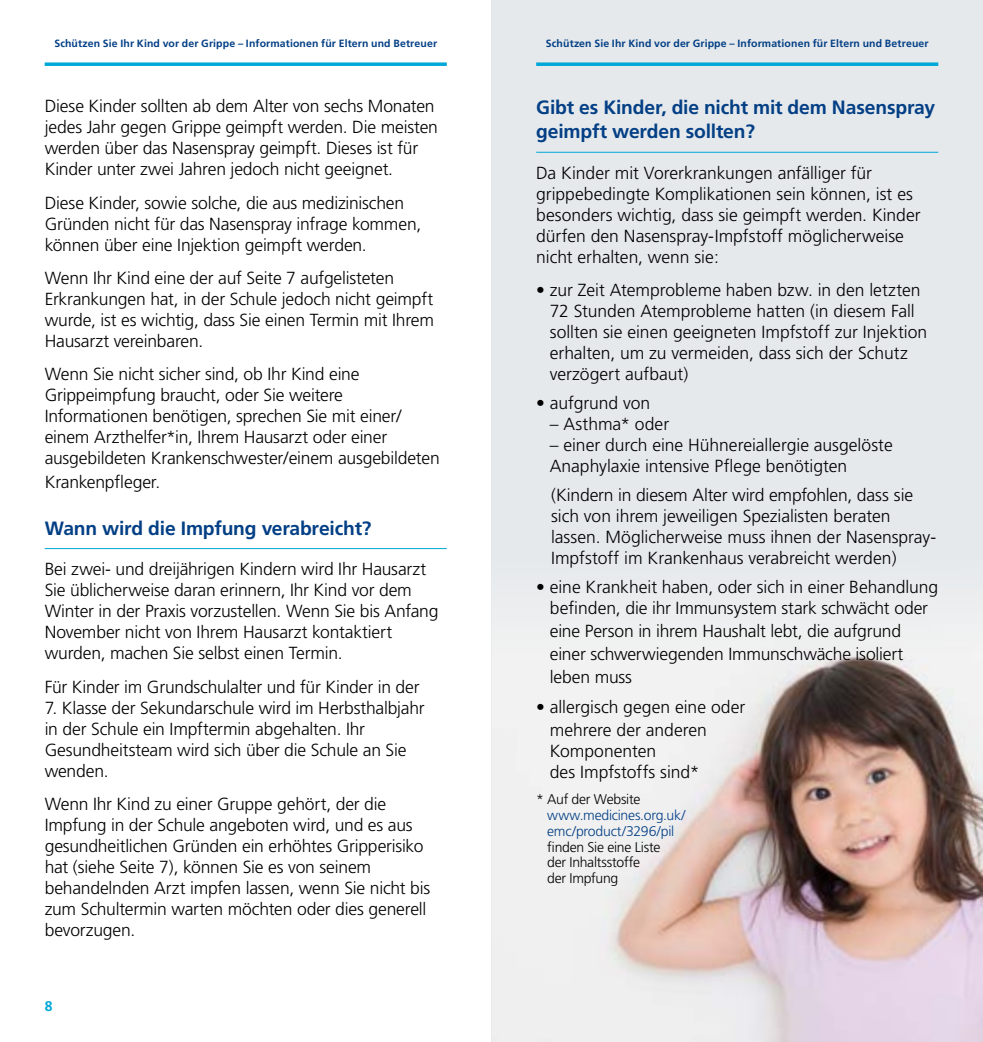
<style>
.page{position:relative;width:983px;height:1042px;background:#fff}
.page>*{position:absolute;margin:0;border:0;box-sizing:border-box;transform-origin:0 0}
.t1{font:700 19.25px/24.5px "Frutiger";letter-spacing:-.01em;color:#033f85}
.t2{font:300 17.5px/21px "Frutiger";letter-spacing:-.01em;color:#000}
.t3{font:300 14px/15.8px "Frutiger";letter-spacing:-.015em;color:#000}
.t4{font:300 14px/15.8px "Frutiger";letter-spacing:-.015em;color:#033f85}
.t5{font:700 14px "Frutiger";color:#00a8d7}
.t6{font:700 10.5px "Frutiger";letter-spacing:.01em;color:#033f85}
</style>
<div class="page">
<div style="left:491px;top:0;width:491px;height:1042px;background:#e5e9ec"></div>
<svg style="left:45px;top:62px;width:401px;height:4px;fill:#05a9d7"></svg>
<svg style="left:536px;top:62px;width:402px;height:4px;fill:#08aad7"></svg>
<img style="left:492px;top:631px;width:490px;height:411px">
<hr style="left:45px;top:548px;width:401px;height:1px;background:#00a8d7">
<hr style="left:536px;top:152px;width:402px;height:1px;background:#00a8d7">
<p class="t6" style="left:54px;top:37px;width:384px">Schützen Sie Ihr Kind vor der Grippe – Informationen für Eltern und Betreuer</p>
<p class="t6" style="left:545px;top:37px;width:384px">Schützen Sie Ihr Kind vor der Grippe – Informationen für Eltern und Betreuer</p>
<p class="t2" style="left:45px;top:96px;width:395px">Diese Kinder sollten ab dem Alter von sechs Monaten jedes Jahr gegen Grippe geimpft werden. Die meisten werden über das Nasenspray geimpft. Dieses ist für Kinder unter zwei Jahren jedoch nicht geeignet.</p>
<p class="t2" style="left:45px;top:192px;width:378px">Diese Kinder, sowie solche, die aus medizinischen<br>Gründen nicht für das Nasenspray infrage kommen, können über eine Injektion geimpft werden.</p>
<p class="t2" style="left:45px;top:268px;width:391px">Wenn Ihr Kind eine der auf Seite 7 aufgelisteten Erkrankungen hat, in der Schule jedoch nicht geimpft wurde, ist es wichtig, dass Sie einen Termin mit Ihrem Hausarzt vereinbaren.</p>
<p class="t2" style="left:45px;top:364px;width:396px">Wenn Sie nicht sicher sind, ob Ihr Kind eine Grippeimpfung braucht, oder Sie weitere Informationen benötigen, sprechen Sie mit einer/ einem Arzthelfer*in, Ihrem Hausarzt oder einer ausgebildeten Krankenschwester/einem ausgebildeten</p>
<p class="t2" style="left:45px;top:471px;width:117px">Krankenpfleger.</p>
<p class="t1" style="left:45px;top:516px;width:328px">Wann wird die Impfung verabreicht?</p>
<p class="t2" style="left:45px;top:559px;width:395px">Bei zwei- und dreijährigen Kindern wird Ihr Hausarzt Sie üblicherweise daran erinnern, Ihr Kind vor dem Winter in der Praxis vorzustellen. Wenn Sie bis Anfang November nicht von Ihrem Hausarzt kontaktiert wurden, machen Sie selbst einen Termin.</p>
<p class="t2" style="left:45px;top:676px;width:376px">Für Kinder im Grundschulalter und für Kinder in der</p>
<p class="t2" style="left:45px;top:697px;width:381px">7. Klasse der Sekundarschule wird im Herbsthalbjahr in der Schule ein Impftermin abgehalten. Ihr Gesundheitsteam wird sich über die Schule an Sie wenden.</p>
<p class="t2" style="left:45px;top:793px;width:387px">Wenn Ihr Kind zu einer Gruppe gehört, der die Impfung in der Schule angeboten wird, und es aus gesundheitlichen Gründen ein erhöhtes Gripperisiko hat (siehe Seite 7), können Sie es von seinem behandelnden Arzt impfen lassen, wenn Sie nicht bis zum Schultermin warten möchten oder dies generell bevorzugen.</p>
<p class="t5" style="left:45px;top:998px;width:9px">8</p>
<p class="t1" style="left:536px;top:95px;width:400px">Gibt es Kinder, die nicht mit dem Nasenspray geimpft werden sollten?</p>
<p class="t2" style="left:536px;top:163px;width:386px">Da Kinder mit Vorerkrankungen anfälliger für grippebedingte Komplikationen sein können, ist es besonders wichtig, dass sie geimpft werden. Kinder dürfen den Nasenspray-Impfstoff möglicherweise nicht erhalten, wenn sie:</p>
<p class="t2" style="left:549px;top:280px;width:379px;text-indent:-14px">• zur Zeit Atemprobleme haben bzw. in den letzten 72 Stunden Atemprobleme hatten (in diesem Fall sollten sie einen geeigneten Impfstoff zur Injektion erhalten, um zu vermeiden, dass sich der Schutz verzögert aufbaut)</p>
<p class="t2" style="left:536px;top:393px;width:116px">• aufgrund von</p>
<p class="t2" style="left:549px;top:414px;width:121px">– Asthma* oder</p>
<p class="t2" style="left:549px;top:435px;width:344px">– einer durch eine Hühnereiallergie ausgelöste<br>Anaphylaxie intensive Pflege benötigten</p>
<p class="t2" style="left:551px;top:485px;width:386px">(Kindern in diesem Alter wird empfohlen, dass sie sich von ihrem jeweiligen Spezialisten beraten lassen. Möglicherweise muss ihnen der Nasenspray-Impfstoff im Krankenhaus verabreicht werden)</p>
<p class="t2" style="left:536px;top:577px;width:403px;text-align:center">• eine Krankheit haben, oder sich in einer Behandlung befinden, die ihr Immunsystem stark schwächt oder</p>
<p class="t2" style="left:549px;top:620px;width:355px;line-height:22.8px">eine Person in ihrem Haushalt lebt, die aufgrund einer schwerwiegenden Immunschwäche isoliert leben muss</p>
<p class="t2" style="left:549px;top:696px;width:197px;line-height:22.8px;text-indent:-14px">• allergisch gegen eine oder mehrere der anderen</p>
<p class="t2" style="left:549px;top:740px;width:151px">Komponenten<br>des Impfstoffs sind*</p>
<p class="t3" style="left:536px;top:792px;width:106px">* Auf der Website</p>
<p class="t4" style="left:547px;top:807px;width:140px">www.medicines.org.uk/ emc/product/3296/pil</p>
<p class="t3" style="left:547px;top:839px;width:115px">finden Sie eine Liste der Inhaltsstoffe der Impfung</p>
</div>
